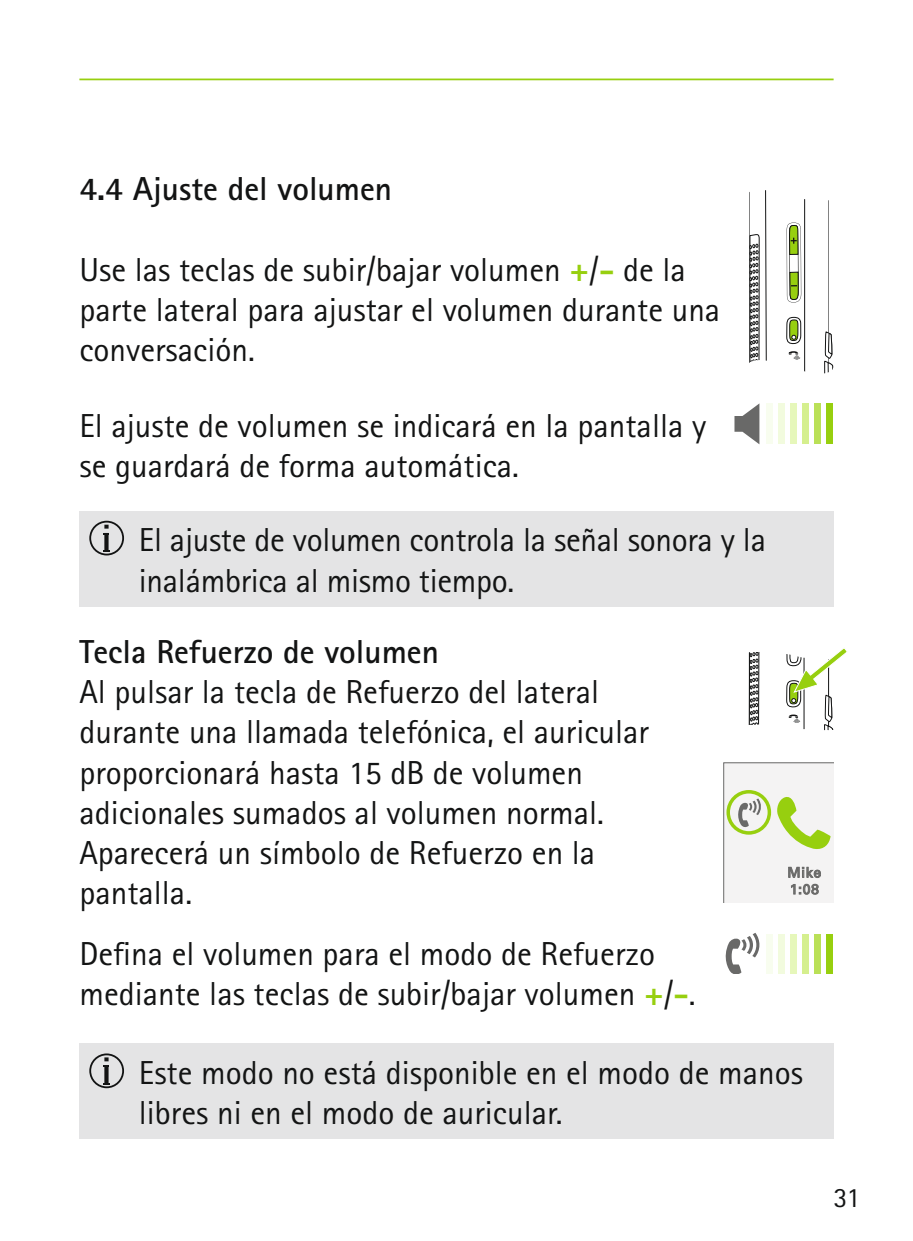
<style>
.page{position:relative;width:913px;height:1241px;background:#fff}
.page>*{position:absolute;margin:0;border:0;box-sizing:border-box;transform-origin:0 0}
.t1{font:33.25px/40.2px "Rotis Sans Serif Pro";color:#131414}
.t2{font:700 33.25px "Rotis Sans Serif Pro";color:#131414}
.t3{font:28px "Rotis Sans Serif Pro";color:#131414}
.t4{font:14px/16.8px "Univers";letter-spacing:.05em;color:#696968}
.s1{font-weight:700;color:#97cf0f}
</style>
<div class="page">
<div style="left:766px;top:933px;width:7px;height:40px;background:#f8fdef"></div>
<div style="left:778px;top:933px;width:7px;height:40px;background:#f2fbde"></div>
<div style="left:790px;top:933px;width:7px;height:40px;background:#e6f7ba"></div>
<div style="left:802px;top:933px;width:6px;height:40px;background:#d5ef8e"></div>
<div style="left:814px;top:933px;width:6px;height:40px;background:#bae057"></div>
<div style="left:826px;top:933px;width:6px;height:40px;background:#97cf0f"></div>
<svg style="left:726px;top:932px;width:34px;height:41px"></svg>
<svg style="left:723px;top:762px;width:110px;height:140px"></svg>
<div style="left:726px;top:789px;width:45px;height:45px;border:4px solid #97cf0f;border-radius:50%"></div>
<svg style="left:748px;top:648px;width:99px;height:83px"></svg>
<div style="left:766px;top:403px;width:7px;height:41px;background:#f8fdef"></div>
<div style="left:778px;top:403px;width:7px;height:41px;background:#f2fbde"></div>
<div style="left:790px;top:403px;width:7px;height:41px;background:#e6f7ba"></div>
<div style="left:802px;top:403px;width:6px;height:41px;background:#d5ef8e"></div>
<div style="left:814px;top:403px;width:6px;height:41px;background:#bae057"></div>
<div style="left:826px;top:403px;width:6px;height:41px;background:#97cf0f"></div>
<svg style="left:734px;top:404px;width:25px;height:40px"></svg>
<svg style="left:749px;top:190px;width:84px;height:184px"></svg>
<hr style="left:79px;top:78px;width:754px;height:2px;background:#97cf0f">
<div style="left:79px;top:510px;width:754px;height:96px;background:#e4e4e5"></div>
<svg style="left:89px;top:520px;width:35px;height:35px"></svg>
<div style="left:79px;top:1043px;width:754px;height:96px;background:#e4e4e5"></div>
<svg style="left:89px;top:1053px;width:35px;height:34px"></svg>
<p class="t2" style="left:79px;top:168px;width:314px">4.4 Ajuste del volumen</p>
<p class="t1" style="left:79px;top:250px;width:642px">Use las teclas de subir/bajar volumen <span class="s1">+</span>/<span class="s1">-</span> de la parte lateral para ajustar el volumen durante una conversación.</p>
<p class="t1" style="left:79px;top:405px;width:628px">El ajuste de volumen se indicará en la pantalla y se guardará de forma automática.</p>
<p class="t1" style="left:139px;top:520px;width:628px">El ajuste de volumen controla la señal sonora y la inalámbrica al mismo tiempo.</p>
<p class="t2" style="left:79px;top:630px;width:361px">Tecla Refuerzo de volumen</p>
<p class="t1" style="left:79px;top:671px;width:571px">Al pulsar la tecla de Refuerzo del lateral durante una llamada telefónica, el auricular proporcionará hasta 15 dB de volumen adicionales sumados al volumen normal.<br>Aparecerá un símbolo de Refuerzo en la pantalla.</p>
<p class="t1" style="left:79px;top:933px;width:618px">Defina el volumen para el modo de Refuerzo mediante las teclas de subir/bajar volumen <span class="s1">+</span>/<span class="s1">-</span>.</p>
<p class="t4" style="left:787px;top:863px;width:35px">Mike<br>1:08</p>
<p class="t1" style="left:139px;top:1052px;width:666px">Este modo no está disponible en el modo de manos libres ni en el modo de auricular.</p>
<p class="t3" style="left:833px;top:1180px;width:28px">31</p>
</div>
